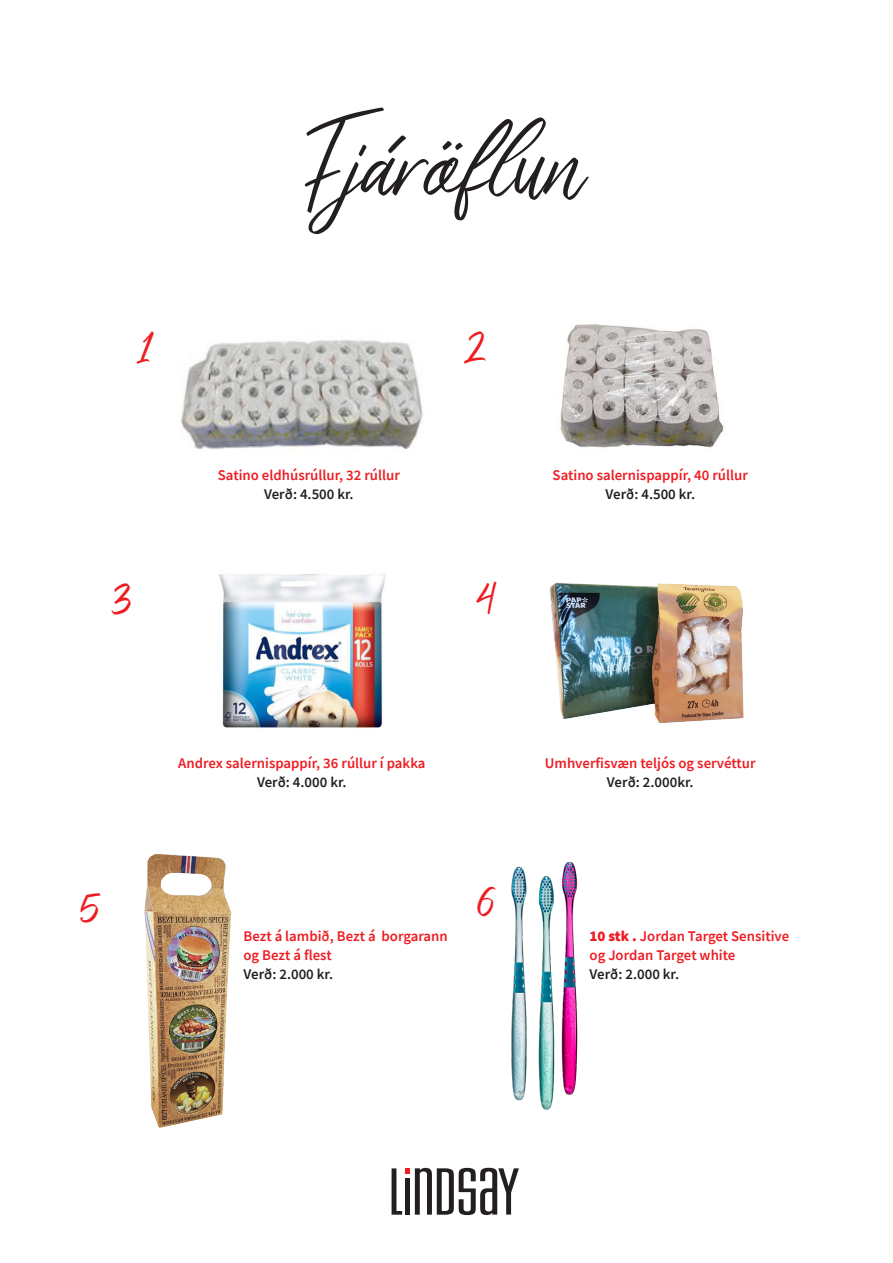
<style>
.page{position:relative;width:893px;height:1263px;background:#fff}
.page>*{position:absolute;margin:0;border:0;box-sizing:border-box;transform-origin:0 0}
.t1{font:78px "Brachialyt One";color:#231f20}
.t2{font:49.05px "Brachialyt One";color:#ee1d23}
.t3{font:600 14.85px/18.9px "Source Sans Pro";color:#ee1d23}
.t4{font:600 14.85px "Source Sans Pro";color:#231f20}
.s1{font-weight:900}
</style>
<div class="page">
<svg style="left:392px;top:1167px;width:127px;height:48px"></svg>
<img style="left:560px;top:324px;width:164px;height:124px">
<img style="left:219px;top:574px;width:167px;height:154px">
<img style="left:180px;top:340px;width:243px;height:109px">
<img style="left:549px;top:582px;width:195px;height:141px">
<img style="left:144px;top:853px;width:88px;height:275px">
<img style="left:511px;top:861px;width:67px;height:249px">
<h1 class="t1" style="left:305px;top:126px;width:278px">Fjáröflun</h1>
<h2 class="t2" style="left:137px;top:317px;width:21px">1</h2>
<h2 class="t2" style="left:464px;top:317px;width:28px">2</h2>
<p class="t3" style="left:218px;top:465px;width:184px">Satino eldhúsrúllur, 32 rúllur</p>
<p class="t4" style="left:264px;top:484px;width:91px">Verð: 4.500 kr.</p>
<h2 class="t2" style="left:112px;top:567px;width:25px">3</h2>
<h2 class="t2" style="left:476px;top:567px;width:23px">4</h2>
<p class="t3" style="left:553px;top:465px;width:197px">Satino salernispappír, 40 rúllur</p>
<p class="t4" style="left:605px;top:484px;width:91px">Verð: 4.500 kr.</p>
<p class="t3" style="left:178px;top:754px;width:249px">Andrex salernispappír, 36 rúllur í pakka</p>
<p class="t4" style="left:257px;top:773px;width:91px">Verð: 4.000 kr.</p>
<h2 class="t2" style="left:80px;top:878px;width:23px">5</h2>
<h2 class="t2" style="left:477px;top:870px;width:21px">6</h2>
<p class="t3" style="left:243px;top:926px;width:206px">Bezt á lambið, Bezt á borgarann og Bezt á flest</p>
<p class="t4" style="left:243px;top:964px;width:91px">Verð: 2.000 kr.</p>
<p class="t3" style="left:545px;top:754px;width:212px">Umhverfisvæn teljós og servéttur</p>
<p class="t4" style="left:607px;top:772px;width:88px">Verð: 2.000kr.</p>
<p class="t3" style="left:589px;top:926px;width:201px"><span class="s1">10 stk .</span> Jordan Target Sensitive og Jordan Target white</p>
<p class="t4" style="left:589px;top:964px;width:91px">Verð: 2.000 kr.</p>
</div>
